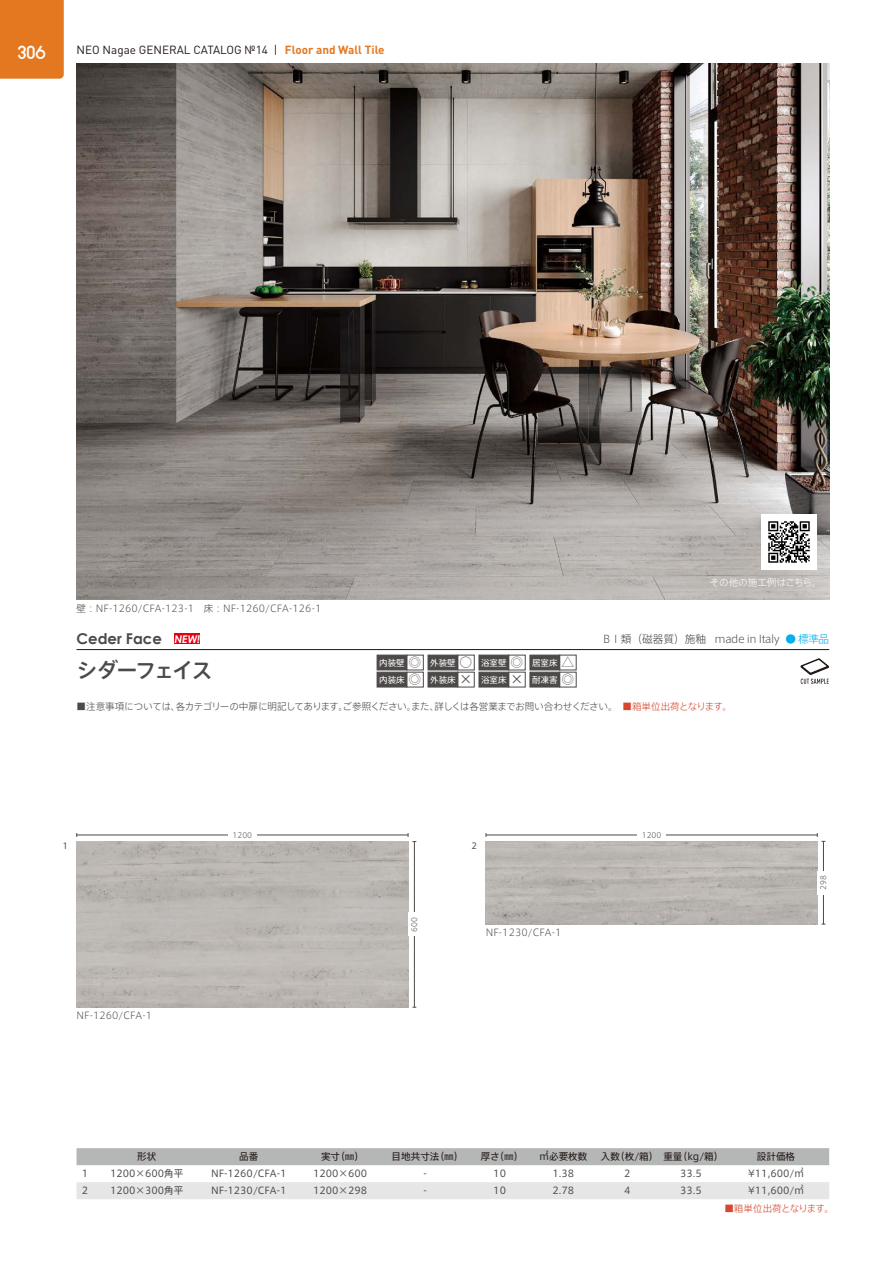
<style>
.page{position:relative;width:893px;height:1263px;background:#fff}
.page>*{position:absolute;margin:0;border:0;box-sizing:border-box;transform-origin:0 0}
.t1{font:500 21.3px "Axis Std";letter-spacing:-.11em;color:#4c4948}
.t2{font:19.2px "Arciform";color:#fff}
.t3{font:700 14.85px "Century Gothic";color:#4c4948}
.t4{font:11.7px "DIN Pro";color:#221815}
.t5{font:300 10.65px "Axis Std";letter-spacing:-.04em;color:#4c4948}
.t6{font:italic 700 10.65px "Century Gothic";color:#fff}
.t7{font:9.6px "Axis Std";color:#4c4948}
.t8{font:300 9.6px "Axis Std";letter-spacing:-.04em;color:#4c4948}
.t9{font:300 9.6px "Axis Std";color:#4c4948}
.t10{font:9.6px "Axis Std";color:#221815}
.t11{font:300 9.6px "Axis Std";letter-spacing:-.005em;color:#fff}
.t12{font:300 9.6px "Axis Std";letter-spacing:-.06em;color:#d6472d}
.t13{font:8.55px/17.1px "Axis Std";color:#fff}
.t14{font:8.55px "Axis Std";color:#4c4948}
.t15{font:300 7.5px "Axis Std";color:#4c4948}
.s1{font-weight:700;color:#e47820}
.s2{color:#00afec}
.s3{font-size:12.75px;color:#4c4948}
.s4{font-family:"Koz Min Pr 6 N";font-size:12.75px;color:#4c4948}
.s5{color:#d6472d}
</style>
<div class="page">
<img style="left:77px;top:64px;width:752px;height:536px">
<img style="left:761px;top:514px;width:55px;height:56px">
<div style="left:77px;top:1148px;width:752px;height:17px;background:#b5b6b6"></div>
<div style="left:77px;top:1182px;width:752px;height:17px;background:#e6e6e6"></div>
<hr style="left:77px;top:649px;width:752px;height:1px;background:#221815">
<div style="left:377px;top:655px;width:30px;height:15px;background:#4c4948"></div>
<div style="left:428px;top:655px;width:30px;height:15px;background:#4c4948"></div>
<div style="left:479px;top:655px;width:30px;height:15px;background:#4c4948"></div>
<div style="left:377px;top:672px;width:30px;height:15px;background:#4c4948"></div>
<div style="left:428px;top:672px;width:30px;height:15px;background:#4c4948"></div>
<div style="left:479px;top:672px;width:30px;height:15px;background:#4c4948"></div>
<div style="left:530px;top:655px;width:30px;height:15px;background:#4c4948"></div>
<div style="left:530px;top:672px;width:30px;height:15px;background:#4c4948"></div>
<div style="left:174px;top:634px;width:26px;height:10px;background:#e60012"></div>
<img style="left:486px;top:841px;width:331px;height:83px">
<img style="left:77px;top:841px;width:331px;height:166px">
<hr style="left:823px;top:841px;width:1px;height:83px;background:#4c4948">
<div style="left:817px;top:871px;width:12px;height:23px;background:#fff"></div>
<hr style="left:414px;top:841px;width:1px;height:166px;background:#4c4948">
<div style="left:408px;top:913px;width:12px;height:23px;background:#fff"></div>
<svg style="left:817px;top:833px;width:8px;height:9px"></svg>
<hr style="left:486px;top:835px;width:331px;height:1px;background:#4c4948">
<div style="left:638px;top:829px;width:28px;height:12px;background:#fff"></div>
<hr style="left:77px;top:835px;width:331px;height:1px;background:#4c4948">
<div style="left:228px;top:829px;width:28px;height:12px;background:#fff"></div>
<svg style="left:800px;top:658px;width:30px;height:26px"></svg>
<div style="left:0;top:0;width:64px;height:79px;background:#e47820"></div>
<h2 class="t2" style="left:18px;top:40px;width:30px">306</h2>
<p class="t4" style="left:77px;top:42px;width:310px">NEO Nagae GENERAL CATALOG №14 | <span class="s1">Floor and Wall Tile</span></p>
<p class="t9" style="left:77px;top:602px;width:246px">壁：NF-1260/CFA-123-1　床：NF-1260/CFA-126-1</p>
<p class="t11" style="left:710px;top:575px;width:113px">その他の施工例はこちら。</p>
<h3 class="t3" style="left:77px;top:629px;width:87px">Ceder Face</h3>
<p class="t5" style="left:603px;top:631px;width:228px">BⅠ類（磁器質）施釉 made in Italy <span class="s2">● 標準品</span></p>
<h1 class="t1" style="left:77px;top:654px;width:138px">シダーフェイス</h1>
<p class="t13" style="left:379px;top:653px;width:146px">内装壁 <span class="s3">◎</span> 外装壁 <span class="s3">◉</span> 浴室壁 <span class="s3">◎</span>内装床 <span class="s3">◎</span> 外装床 <span class="s3">×</span> 浴室床 <span class="s3">×</span></p>
<p class="t13" style="left:532px;top:653px;width:44px">居室床 <span class="s4">△</span>耐凍害 <span class="s3">◎</span></p>
<p class="t6" style="left:174px;top:632px;width:27px">NEW!</p>
<p class="t8" style="left:77px;top:699px;width:657px">■注意事項については、各カテゴリーの中扉に明記してあります。ご参照ください。また、詳しくは各営業までお問い合わせください。　<span class="s5">■箱単位出荷となります。</span></p>
<p class="t15" style="left:233px;top:829px;width:21px">1200</p>
<p class="t15" style="left:642px;top:829px;width:21px">1200</p>
<p class="t14" style="left:62px;top:839px;width:7px">1</p>
<p class="t14" style="left:472px;top:839px;width:7px">2</p>
<p class="t15" style="left:409px;top:932px;width:16px;rotate:-90deg">600</p>
<p class="t9" style="left:486px;top:926px;width:77px">NF-1230/CFA-1</p>
<p class="t9" style="left:77px;top:1009px;width:77px">NF-1260/CFA-1</p>
<p class="t15" style="left:818px;top:890px;width:16px;rotate:-90deg">298</p>
<p class="t10" style="left:137px;top:1149px;width:21px">形状</p>
<p class="t10" style="left:239px;top:1149px;width:21px">品番</p>
<p class="t10" style="left:321px;top:1149px;width:45px">実寸（㎜）</p>
<p class="t10" style="left:392px;top:1149px;width:73px">目地共寸法（㎜）</p>
<p class="t10" style="left:481px;top:1149px;width:44px">厚さ（㎜）</p>
<p class="t10" style="left:539px;top:1149px;width:49px">㎡必要枚数</p>
<p class="t10" style="left:601px;top:1149px;width:124px">入数（枚/箱）重量（kg/箱）</p>
<p class="t10" style="left:757px;top:1149px;width:40px">設計価格</p>
<p class="t7" style="left:82px;top:1166px;width:8px">1</p>
<p class="t7" style="left:110px;top:1166px;width:75px">1200×600角平</p>
<p class="t7" style="left:211px;top:1166px;width:77px">NF-1260/CFA-1</p>
<p class="t7" style="left:313px;top:1166px;width:56px">1200×600</p>
<p class="t7" style="left:424px;top:1166px;width:5px">-</p>
<p class="t7" style="left:493px;top:1166px;width:14px">10</p>
<p class="t7" style="left:552px;top:1166px;width:23px">1.38</p>
<p class="t7" style="left:624px;top:1166px;width:8px">2</p>
<p class="t7" style="left:680px;top:1166px;width:23px">33.5</p>
<p class="t7" style="left:748px;top:1166px;width:57px">¥11,600/㎡</p>
<p class="t7" style="left:82px;top:1183px;width:8px">2</p>
<p class="t7" style="left:110px;top:1183px;width:75px">1200×300角平</p>
<p class="t7" style="left:211px;top:1183px;width:77px">NF-1230/CFA-1</p>
<p class="t7" style="left:313px;top:1183px;width:56px">1200×298</p>
<p class="t7" style="left:424px;top:1183px;width:5px">-</p>
<p class="t7" style="left:493px;top:1183px;width:14px">10</p>
<p class="t7" style="left:552px;top:1183px;width:23px">2.78</p>
<p class="t7" style="left:624px;top:1183px;width:8px">4</p>
<p class="t7" style="left:680px;top:1183px;width:23px">33.5</p>
<p class="t7" style="left:748px;top:1183px;width:57px">¥11,600/㎡</p>
<p class="t12" style="left:724px;top:1201px;width:111px">■箱単位出荷となります。</p>
</div>
